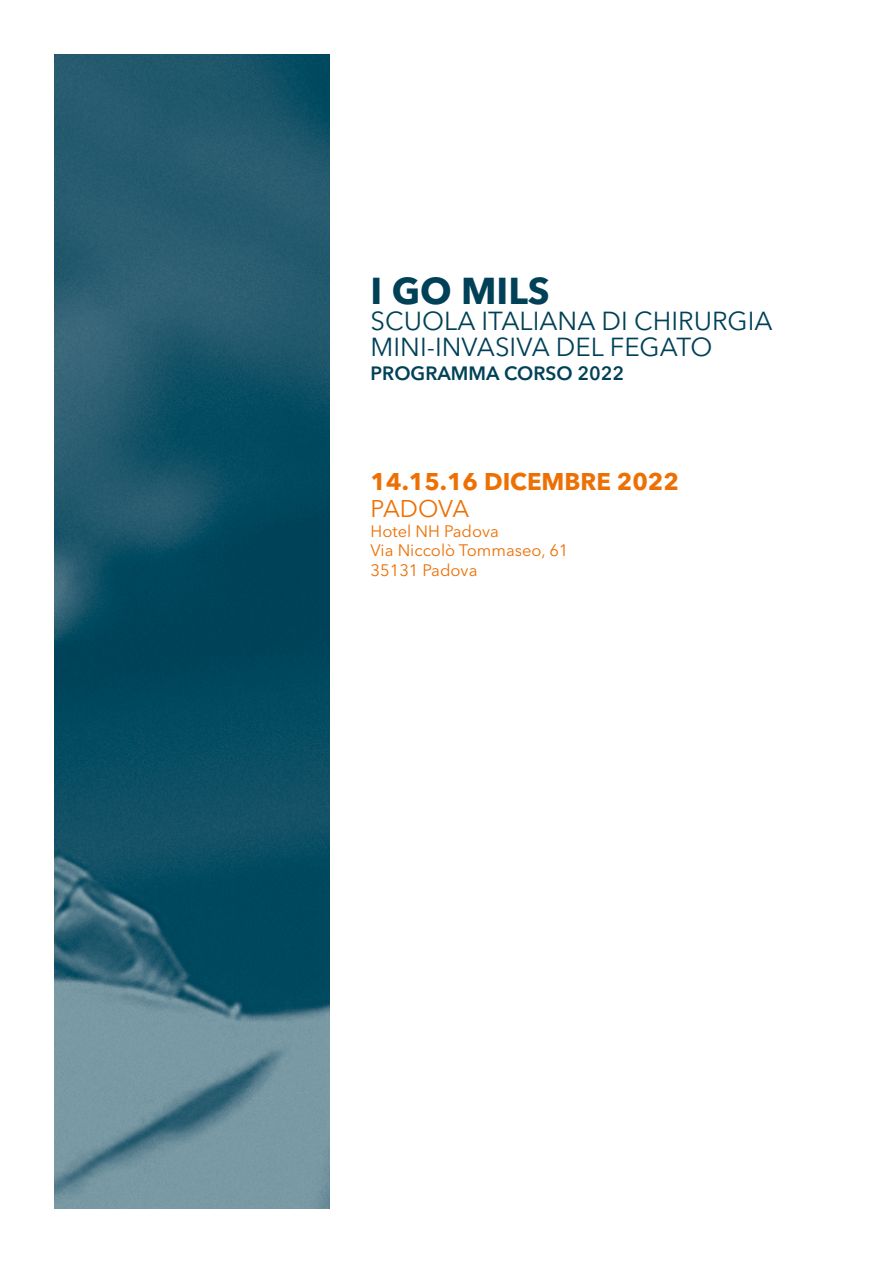
<style>
.page{position:relative;width:893px;height:1263px;background:#fff}
.page>*{position:absolute;margin:0;border:0;box-sizing:border-box;transform-origin:0 0}
.t1{font:700 37.2px "Avenir Next LT Pro";color:#004157}
.t2{font:25.8px/25.8px "Avenir Next LT Pro";color:#004157}
.t3{font:700 24px "Avenir Next LT Pro";color:#ed7004}
.t4{font:24px "Avenir Next LT Pro";letter-spacing:-.01em;color:#ed7004}
.t5{font:600 19.2px "Avenir Next LT Pro";color:#004157}
.t6{font:16.5px/19.5px "Avenir Next LT Pro";color:#ed7004}
</style>
<div class="page">
<img style="left:54px;top:54px;width:276px;height:1154px">
<h1 class="t1" style="left:371px;top:269px;width:181px">I GO MILS</h1>
<p class="t2" style="left:371px;top:308px;width:403px">SCUOLA ITALIANA DI CHIRURGIA<br>MINI-INVASIVA DEL FEGATO</p>
<p class="t5" style="left:371px;top:362px;width:255px">PROGRAMMA CORSO 2022</p>
<p class="t3" style="left:371px;top:467px;width:310px">14.15.16 DICEMBRE 2022</p>
<p class="t4" style="left:371px;top:494px;width:100px">PADOVA</p>
<p class="t6" style="left:371px;top:521px;width:199px">Hotel NH Padova<br>Via Niccolò Tommaseo, 61<br>35131 Padova</p>
</div>
